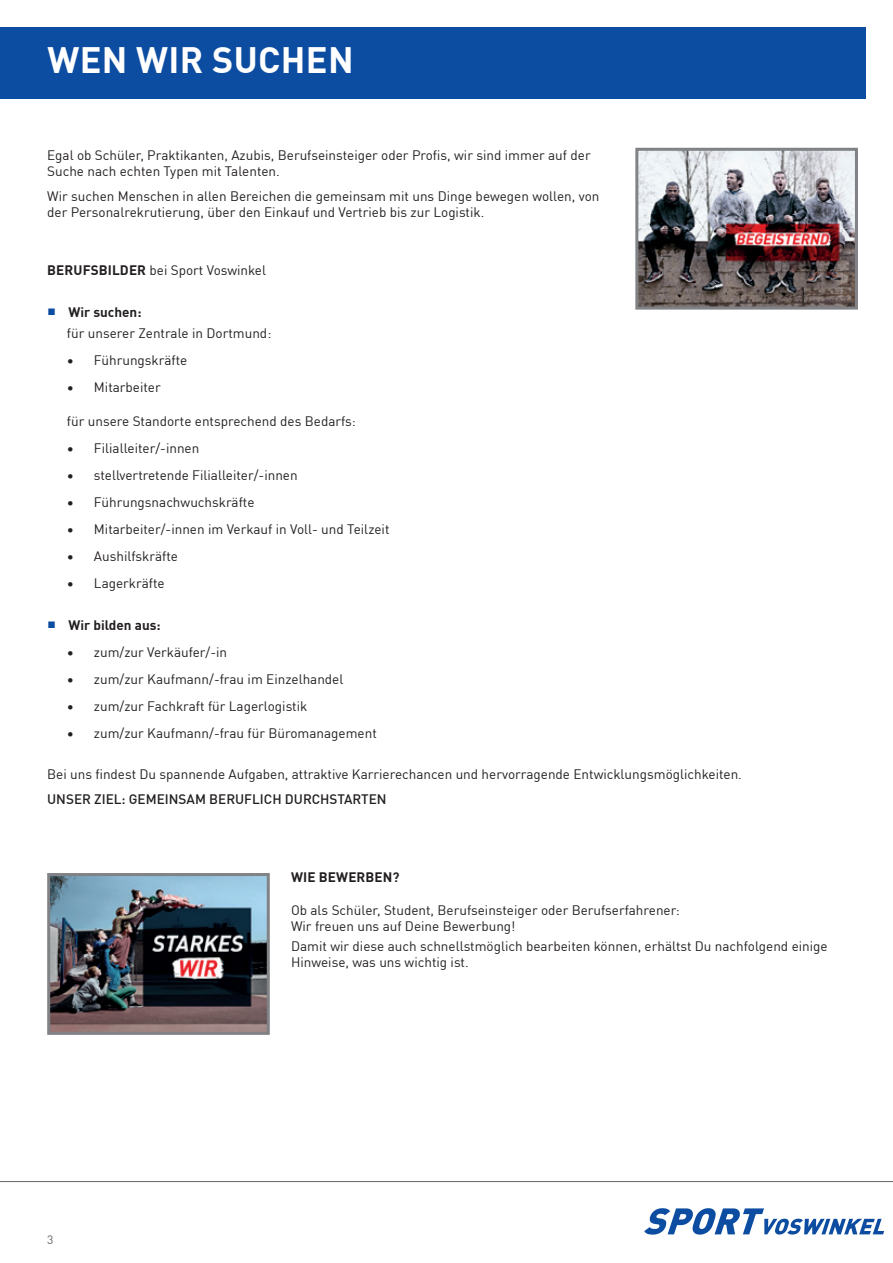
<style>
.page{position:relative;width:893px;height:1263px;background:#fff}
.page>*{position:absolute;margin:0;border:0;box-sizing:border-box;transform-origin:0 0}
.t1{font:700 36px "FFDIN Profor IIC";letter-spacing:.01em;color:#fff}
.t2{font:13.5px/16.2px "FFDIN Profor IIC";color:#231f20}
.t3{font:500 13.5px "FFDIN Profor IIC";color:#231f20}
.t4{font:700 13.5px "FFDIN Profor IIC";letter-spacing:.005em;color:#231f20}
.t5{font:12px "FFDIN Profor IIC";color:#636366}
.s1{font-weight:700}
.s2{font-size:9px;color:#0d4da1}
.s3{font-weight:400;font-size:9px;color:#0d4da1}
</style>
<div class="page">
<div style="left:0;top:28px;width:865px;height:71px;background:#0d4da1"></div>
<img style="left:639px;top:152px;width:215px;height:154px">
<div style="left:635px;top:148px;width:223px;height:162px;border:3px solid #808285"></div>
<img style="left:51px;top:877px;width:215px;height:154px">
<div style="left:47px;top:873px;width:223px;height:162px;border:3px solid #808285"></div>
<svg style="left:0;top:1181px;width:893px;height:54px"></svg>
<h1 class="t1" style="left:47px;top:32px;width:308px">WEN WIR SUCHEN</h1>
<p class="t2" style="left:47px;top:146px;width:545px">Egal ob Schüler, Praktikanten, Azubis, Berufseinsteiger oder Profis, wir sind immer auf der<br>Suche nach echten Typen mit Talenten.</p>
<p class="t2" style="left:47px;top:187px;width:554px">Wir suchen Menschen in allen Bereichen die gemeinsam mit uns Dinge bewegen wollen, von der Personalrekrutierung, über den Einkauf und Vertrieb bis zur Logistik.</p>
<p class="t2" style="left:47px;top:261px;width:220px"><span class="s1">BERUFSBILDER</span> bei Sport Voswinkel</p>
<p class="t2" style="left:67px;top:301px;width:206px;line-height:21px;text-indent:-20px"><span class="s2">■</span> <span class="s1">Wir suchen:<br></span>für unserer Zentrale in Dortmund:</p>
<p class="t2" style="left:67px;top:351px;width:122px">• Führungskräfte</p>
<p class="t2" style="left:67px;top:378px;width:95px">• Mitarbeiter</p>
<p class="t2" style="left:67px;top:412px;width:290px">für unsere Standorte entsprechend des Bedarfs:</p>
<p class="t2" style="left:67px;top:439px;width:134px">• Filialleiter/-innen</p>
<p class="t2" style="left:67px;top:466px;width:232px">• stellvertretende Filialleiter/-innen</p>
<p class="t2" style="left:67px;top:493px;width:189px">• Führungsnachwuchskräfte</p>
<p class="t2" style="left:67px;top:520px;width:324px">• Mitarbeiter/-innen im Verkauf in Voll- und Teilzeit</p>
<p class="t2" style="left:67px;top:547px;width:112px">• Aushilfskräfte</p>
<p class="t2" style="left:67px;top:574px;width:99px">• Lagerkräfte</p>
<p class="t4" style="left:47px;top:614px;width:115px"><span class="s3">■</span> Wir bilden aus:</p>
<p class="t2" style="left:67px;top:643px;width:162px">• zum/zur Verkäufer/-in</p>
<p class="t2" style="left:67px;top:670px;width:278px">• zum/zur Kaufmann/-frau im Einzelhandel</p>
<p class="t2" style="left:67px;top:697px;width:242px">• zum/zur Fachkraft für Lagerlogistik</p>
<p class="t2" style="left:67px;top:724px;width:311px">• zum/zur Kaufmann/-frau für Büromanagement</p>
<p class="t2" style="left:47px;top:765px;width:696px">Bei uns findest Du spannende Aufgaben, attraktive Karrierechancen und hervorragende Entwicklungsmöglichkeiten.</p>
<p class="t3" style="left:47px;top:789px;width:341px">UNSER ZIEL: GEMEINSAM BERUFLICH DURCHSTARTEN</p>
<p class="t5" style="left:47px;top:1230px;width:8px">3</p>
<p class="t4" style="left:291px;top:867px;width:110px">WIE BEWERBEN?</p>
<p class="t2" style="left:291px;top:901px;width:390px">Ob als Schüler, Student, Berufseinsteiger oder Berufserfahrener:<br>Wir freuen uns auf Deine Bewerbung!</p>
<p class="t2" style="left:291px;top:937px;width:538px">Damit wir diese auch schnellstmöglich bearbeiten können, erhältst Du nachfolgend einige<br>Hinweise, was uns wichtig ist.</p>
</div>
